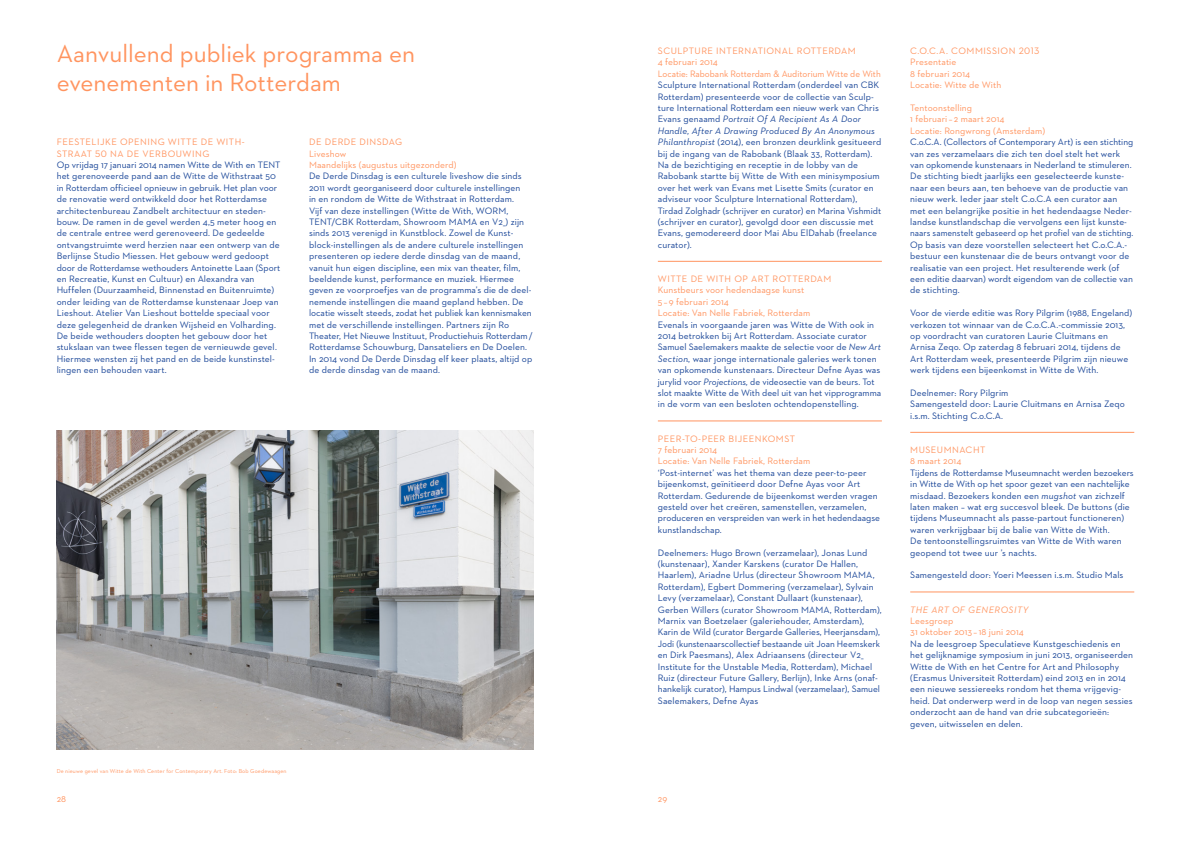
<style>
.page{position:relative;width:1191px;height:842px;background:#fff}
.page>*{position:absolute;margin:0;border:0;box-sizing:border-box;transform-origin:0 0}
.Kop_groot{font:25.2px/28.5px "Neutraface 2 Text";color:#ff945f}
.Body_tekst{font:9.5px/11.4px "Neutraface 2 Text";letter-spacing:.01em;color:#1a4698}
.Body_tekst-2{font:9.5px/11.4px "Neutraface 2 Text";letter-spacing:.01em;color:#ff945f}
.Body_tekst-3{font:9.5px/11.4px "Neutraface 2 Text";letter-spacing:.05em;color:#ff945f}
.Body_tekst-4{font:italic 9.5px/11.4px "Neutraface 2 Text";letter-spacing:.05em;color:#ff945f}
.Body_tekst-5{font:9.5px/11.4px "Neutraface 2 Text";letter-spacing:.03em;color:#ff945f}
.Caption{font:5.8px "Neutraface 2 Text";letter-spacing:.02em;color:#ff945f}
.s1{font-style:italic}
.s2{font-style:normal}
</style>
<div class="page">
<hr style="left:910px;top:432px;width:224px;height:1px;background:#ff945f">
<hr style="left:910px;top:592px;width:224px;height:1px;background:#ff945f">
<hr style="left:658px;top:421px;width:224px;height:1px;background:#ff945f">
<hr style="left:658px;top:261px;width:224px;height:1px;background:#ff945f">
<img style="left:57px;top:430px;width:476px;height:319px">
<p class="Kop_groot" style="left:57px;top:39px;width:360px">Aanvullend publiek programma en evenementen in Rotterdam</p>
<p class="Body_tekst-3" style="left:57px;top:136px;width:189px">FEESTELIJKE OPENING WITTE DE WITH-<br>STRAAT 50 NA DE VERBOUWING</p>
<p class="Body_tekst" style="left:57px;top:159px;width:225px">Op vrijdag 17 januari 2014 namen Witte de With en TENT het gerenoveerde pand aan de Witte de Withstraat 50 in Rotterdam officieel opnieuw in gebruik. Het plan voor de renovatie werd ontwikkeld door het Rotterdamse architectenbureau Zandbelt architectuur en steden&shy;bouw. De ramen in de gevel werden 4,5 meter hoog en de centrale entree werd gerenoveerd. De gedeelde ontvangstruimte werd herzien naar een ontwerp van de Berlijnse Studio Miessen. Het gebouw werd gedoopt door de Rotterdamse wethouders Antoinette Laan (Sport en Recreatie, Kunst en Cultuur) en Alexandra van Huffelen (Duurzaamheid, Binnenstad en Buitenruimte) onder leiding van de Rotterdamse kunstenaar Joep van Lieshout. Atelier Van Lieshout bottelde speciaal voor deze gelegenheid de dranken Wijsheid en Volharding.<br>De beide wethouders doopten het gebouw door het stukslaan van twee flessen tegen de vernieuwde gevel.<br>Hiermee wensten zij het pand en de beide kunstinstel&shy;lingen een behouden vaart.</p>
<p class="Body_tekst-5" style="left:309px;top:136px;width:94px">DE DERDE DINSDAG<br>Liveshow</p>
<p class="Body_tekst-2" style="left:309px;top:159px;width:149px">Maandelijks (augustus uitgezonderd)</p>
<p class="Body_tekst" style="left:309px;top:170px;width:225px">De Derde Dinsdag is een culturele liveshow die sinds 2011 wordt georganiseerd door culturele instellingen<br>in en rondom de Witte de Withstraat in Rotterdam.<br>Vijf van deze instellingen (Witte de With, WORM, TENT/CBK Rotterdam, Showroom MAMA en V2_) zijn sinds 2013 verenigd in Kunstblock. Zowel de Kunst&shy;block-instellingen als de andere culturele instellingen presenteren op iedere derde dinsdag van de maand, vanuit hun eigen discipline, een mix van theater, film, beeldende kunst, performance en muziek. Hiermee geven ze voorproefjes van de programma’s die de deel&shy;nemende instellingen die maand gepland hebben. De locatie wisselt steeds, zodat het publiek kan kennismaken met de verschillende instellingen. Partners zijn Ro Theater, Het Nieuwe Instituut, Productiehuis Rotterdam/ Rotterdamse Schouwburg, Dansateliers en De Doelen.<br>In 2014 vond De Derde Dinsdag elf keer plaats, altijd op de derde dinsdag van de maand.</p>
<p class="Caption" style="left:57px;top:767px;width:231px">De nieuwe gevel van Witte de With Center for Contemporary Art. Foto: Bob Goedewaagen</p>
<p class="Body_tekst-3" style="left:658px;top:45px;width:199px">SCULPTURE INTERNATIONAL ROTTERDAM</p>
<p class="Body_tekst-2" style="left:658px;top:56px;width:61px">4 februari 2014</p>
<p class="Body_tekst-2" style="left:658px;top:68px;width:224px">Locatie: Rabobank Rotterdam &amp; Auditorium Witte de With</p>
<p class="Body_tekst" style="left:658px;top:79px;width:225px">Sculpture International Rotterdam (onderdeel van CBK Rotterdam) presenteerde voor de collectie van Sculp&shy;ture International Rotterdam een nieuw werk van Chris Evans genaamd <span class="s1">Portrait Of A Recipient As A Door Handle, After A Drawing Produced By An Anonymous Philanthropist</span> (2014), een bronzen deurklink gesitueerd bij de ingang van de Rabobank (Blaak 33, Rotterdam).<br>Na de bezichtiging en receptie in de lobby van de Rabobank startte bij Witte de With een minisymposium over het werk van Evans met Lisette Smits (curator en adviseur voor Sculpture International Rotterdam), Tirdad Zolghadr (schrijver en curator) en Marina Vishmidt (schrijver en curator), gevolgd door een discussie met Evans, gemodereerd door Mai Abu ElDahab (freelance curator).</p>
<p class="Body_tekst-2" style="left:658px;top:273px;width:175px">WITTE DE WITH OP ART ROTTERDAM<br>Kunstbeurs voor hedendaagse kunst</p>
<p class="Body_tekst-2" style="left:658px;top:296px;width:154px">5 – 9 februari 2014<br>Locatie: Van Nelle Fabriek, Rotterdam</p>
<p class="Body_tekst" style="left:658px;top:318px;width:225px">Evenals in voorgaande jaren was Witte de With ook in 2014 betrokken bij Art Rotterdam. Associate curator Samuel Saelemakers maakte de selectie voor de <span class="s1">New Art Section</span>, waar jonge internationale galeries werk tonen van opkomende kunstenaars. Directeur Defne Ayas was jurylid voor <span class="s1">Projections,</span> de videosectie van de beurs. Tot slot maakte Witte de With deel uit van het vipprogramma in de vorm van een besloten ochtendopenstelling.</p>
<p class="Body_tekst-3" style="left:658px;top:432px;width:139px">PEER-TO-PEER BIJEENKOMST</p>
<p class="Body_tekst-2" style="left:658px;top:444px;width:61px">7 februari 2014</p>
<p class="Body_tekst-2" style="left:658px;top:455px;width:154px">Locatie: Van Nelle Fabriek, Rotterdam</p>
<p class="Body_tekst" style="left:658px;top:467px;width:224px">‘Post-internet’ was het thema van deze peer-to-peer bijeenkomst, geïnitieerd door Defne Ayas voor Art Rotterdam. Gedurende de bijeenkomst werden vragen gesteld over het creëren, samenstellen, verzamelen, produceren en verspreiden van werk in het hedendaagse kunstlandschap.</p>
<p class="Body_tekst" style="left:658px;top:546px;width:225px">Deelnemers: Hugo Brown (verzamelaar), Jonas Lund (kunstenaar), Xander Karskens (curator De Hallen, Haarlem), Ariadne Urlus (directeur Showroom MAMA, Rotterdam), Egbert Dommering (verzamelaar), Sylvain Levy (verzamelaar), Constant Dullaart (kunstenaar), Gerben Willers (curator Showroom MAMA, Rotterdam), Marnix van Boetzelaer (galeriehouder, Amsterdam), Karin de Wild (curator Bergarde Galleries, Heerjansdam), Jodi (kunstenaarscollectief bestaande uit Joan Heemskerk en Dirk Paesmans), Alex Adriaansens (directeur V2_ Institute for the Unstable Media, Rotterdam), Michael Ruiz (directeur Future Gallery, Berlijn), Inke Arns (onaf&shy;hankelijk curator), Hampus Lindwal (verzamelaar), Samuel Saelemakers, Defne Ayas</p>
<p class="Body_tekst-2" style="left:57px;top:793px;width:11px">28</p>
<p class="Body_tekst-2" style="left:658px;top:793px;width:11px">29</p>
<p class="Body_tekst-3" style="left:910px;top:45px;width:131px">C.O.C.A. COMMISSION 2013</p>
<p class="Body_tekst-2" style="left:910px;top:56px;width:48px">Presentatie</p>
<p class="Body_tekst-2" style="left:910px;top:68px;width:61px">8 februari 2014</p>
<p class="Body_tekst-2" style="left:910px;top:79px;width:93px">Locatie: Witte de With</p>
<p class="Body_tekst-2" style="left:910px;top:102px;width:63px">Tentoonstelling</p>
<p class="Body_tekst-2" style="left:910px;top:113px;width:96px">1 februari– 2 maart 2014</p>
<p class="Body_tekst-2" style="left:910px;top:125px;width:136px">Locatie: Rongwrong (Amsterdam)</p>
<p class="Body_tekst" style="left:910px;top:136px;width:225px">C.o.C.A. (Collectors of Contemporary Art) is een stichting van zes verzamelaars die zich ten doel stelt het werk van opkomende kunstenaars in Nederland te stimuleren.<br>De stichting biedt jaarlijks een geselecteerde kunste&shy;naar een beurs aan, ten behoeve van de productie van nieuw werk. Ieder jaar stelt C.o.C.A een curator aan met een belangrijke positie in het hedendaagse Neder&shy;landse kunstlandschap die vervolgens een lijst kunste&shy;naars samenstelt gebaseerd op het profiel van de stichting.<br>Op basis van deze voorstellen selecteert het C.o.C.A.- bestuur een kunstenaar die de beurs ontvangt voor de realisatie van een project. Het resulterende werk (of een editie daarvan) wordt eigendom van de collectie van de stichting.</p>
<p class="Body_tekst" style="left:910px;top:307px;width:223px">Voor de vierde editie was Rory Pilgrim (1988, Engeland) verkozen tot winnaar van de C.o.C.A.-commissie 2013, op voordracht van curatoren Laurie Cluitmans en Arnisa Zeqo. Op zaterdag 8 februari 2014, tijdens de Art Rotterdam week, presenteerde Pilgrim zijn nieuwe werk tijdens een bijeenkomst in Witte de With.</p>
<p class="Body_tekst" style="left:910px;top:387px;width:100px">Deelnemer: Rory Pilgrim</p>
<p class="Body_tekst" style="left:910px;top:398px;width:216px">Samengesteld door: Laurie Cluitmans en Arnisa Zeqo i.s.m. Stichting C.o.C.A.</p>
<p class="Body_tekst-3" style="left:910px;top:444px;width:77px">MUSEUMNACHT</p>
<p class="Body_tekst-2" style="left:910px;top:455px;width:53px">8 maart 2014</p>
<p class="Body_tekst" style="left:910px;top:467px;width:225px">Tijdens de Rotterdamse Museumnacht werden bezoekers in Witte de With op het spoor gezet van een nachtelijke misdaad. Bezoekers konden een <span class="s1">mugshot</span> van zichzelf laten maken – wat erg succesvol bleek. De buttons (die tijdens Museumnacht als passe-partout functioneren) waren verkrijgbaar bij de balie van Witte de With.<br>De tentoonstellingsruimtes van Witte de With waren geopend tot twee uur ’s nachts.</p>
<p class="Body_tekst" style="left:910px;top:569px;width:215px">Samengesteld door: Yoeri Meessen i.s.m. Studio Mals</p>
<p class="Body_tekst-4" style="left:910px;top:603px;width:120px">THE ART OF GENEROSITY<br><span class="s2">Leesgroep</span></p>
<p class="Body_tekst-2" style="left:910px;top:626px;width:115px">31 oktober 2013 –18 juni 2014</p>
<p class="Body_tekst" style="left:910px;top:638px;width:224px">Na de leesgroep Speculatieve Kunstgeschiedenis en het gelijknamige symposium in juni 2013, organiseerden Witte de With en het Centre for Art and Philosophy (Erasmus Universiteit Rotterdam) eind 2013 en in 2014 een nieuwe sessiereeks rondom het thema vrijgevig&shy;heid. Dat onderwerp werd in de loop van negen sessies onderzocht aan de hand van drie subcategorieën: geven, uitwisselen en delen.</p>
</div>
